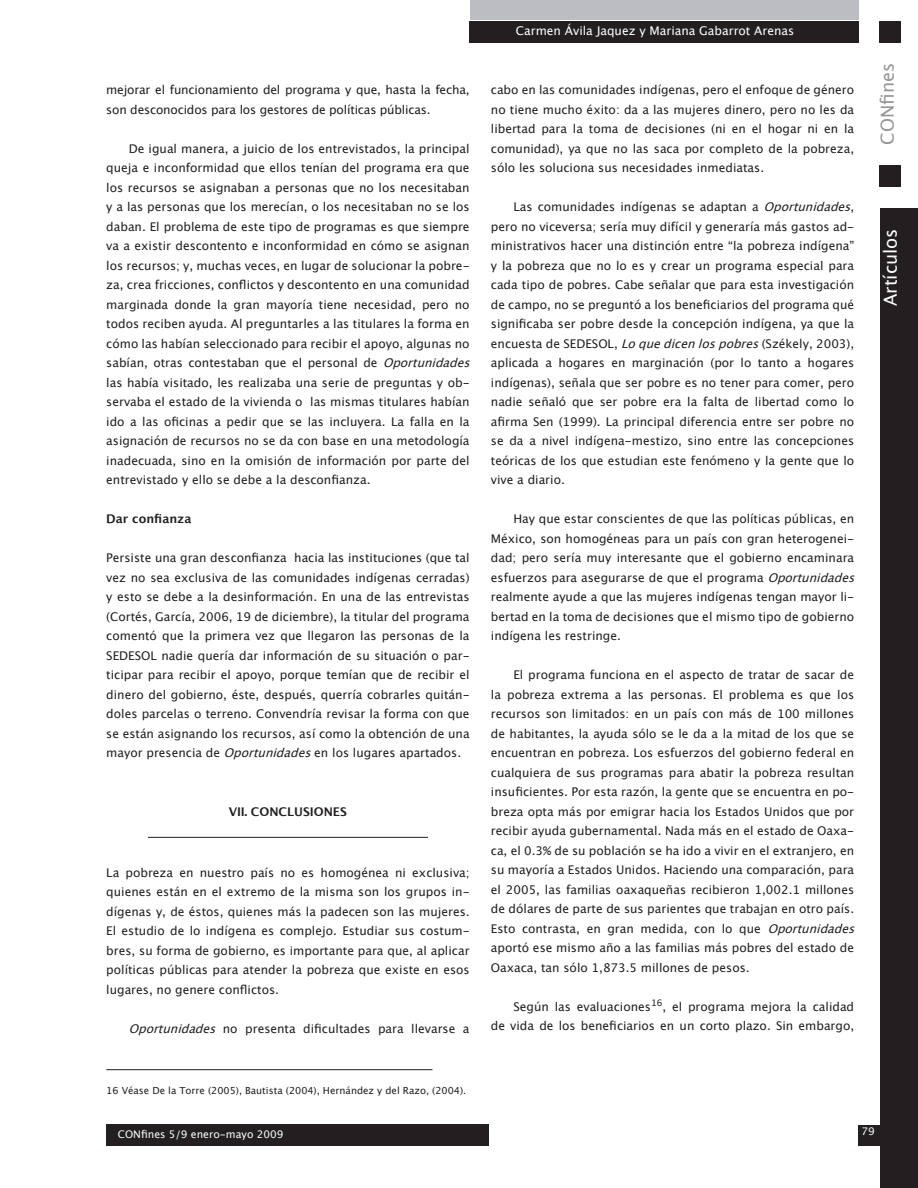
<style>
.page{position:relative;width:918px;height:1188px;background:#fff}
.page>*{position:absolute;margin:0;border:0;box-sizing:border-box;transform-origin:0 0}
.t1{font:18px "Lucida Grande";color:#fff}
.t2{font:18px "Lucida Grande";color:#939598}
.t3{font:12px/19.5px "Lucida Grande";color:#231f20}
.t4{font:12px "Lucida Grande";color:#fff}
.t5{font:700 12px "Lucida Grande";color:#231f20}
.t6{font:10.5px "Lucida Grande";color:#fdfdfd}
.t7{font:9.75px "Lucida Grande";color:#231f20}
.s1{font-style:italic}
</style>
<div class="page">
<div style="left:106px;top:1124px;width:383px;height:21px;background:#231f20"></div>
<div style="left:880px;top:208px;width:38px;height:980px;background:#231f20"></div>
<div style="left:469px;top:21px;width:389px;height:21px;background:#231f20"></div>
<div style="left:470px;top:0;width:388px;height:19px;background:#bcbdc0"></div>
<div style="left:879px;top:21px;width:22px;height:21px;background:#231f20"></div>
<div style="left:879px;top:166px;width:22px;height:21px;background:#231f20"></div>
<div style="left:858px;top:1125px;width:42px;height:20px;background:#231f20"></div>
<hr style="left:148px;top:837px;width:280px;height:1px;background:#231f20">
<hr style="left:106px;top:1069px;width:326px;height:1px;background:#231f20">
<p class="t3" style="left:106px;top:81px;width:365px">mejorar el funcionamiento del programa y que, hasta la fecha, son desconocidos para los gestores de políticas públicas.</p>
<p class="t3" style="left:106px;top:139px;width:371px;text-indent:23px">De igual manera, a juicio de los entrevistados, la principal queja e inconformidad que ellos tenían del programa era que los recursos se asignaban a personas que no los necesitaban y a las personas que los merecían, o los necesitaban no se los daban. El problema de este tipo de programas es que siempre va a existir descontento e inconformidad en cómo se asignan los recursos; y, muchas veces, en lugar de solucionar la pobre&shy;za, crea fricciones, conflictos y descontento en una comunidad marginada donde la gran mayoría tiene necesidad, pero no todos reciben ayuda. Al preguntarles a las titulares la forma en cómo las habían seleccionado para recibir el apoyo, algunas no sabían, otras contestaban que el personal de <span class="s1">Oportunidades </span>las había visitado, les realizaba una serie de preguntas y ob&shy;servaba el estado de la vivienda o las mismas titulares habían ido a las oficinas a pedir que se las incluyera. La falla en la asignación de recursos no se da con base en una metodología inadecuada, sino en la omisión de información por parte del entrevistado y ello se debe a la desconfianza.</p>
<p class="t5" style="left:106px;top:509px;width:87px">Dar confianza</p>
<p class="t3" style="left:106px;top:549px;width:365px;text-align:justify">Persiste una gran desconfianza hacia las instituciones (que tal vez no sea exclusiva de las comunidades indígenas cerradas) y esto se debe a la desinformación. En una de las entrevistas (Cortés, García, 2006, 19 de diciembre), la titular del programa comentó que la primera vez que llegaron las personas de la SEDESOL nadie quería dar información de su situación o par&shy;ticipar para recibir el apoyo, porque temían que de recibir el dinero del gobierno, éste, después, querría cobrarles quitán&shy;doles parcelas o terreno. Convendría revisar la forma con que se están asignando los recursos, así como la obtención de una mayor presencia de <span class="s1">Oportunidades</span>en los lugares apartados.</p>
<p class="t5" style="left:229px;top:802px;width:120px">VII. CONCLUSIONES</p>
<p class="t3" style="left:106px;top:863px;width:365px;text-align:justify">La pobreza en nuestro país no es homogénea ni exclusiva; quienes están en el extremo de la misma son los grupos in&shy;dígenas y, de éstos, quienes más la padecen son las mujeres.<br>El estudio de lo indígena es complejo. Estudiar sus costum&shy;bres, su forma de gobierno, es importante para que, al aplicar políticas públicas para atender la pobreza que existe en esos lugares, no genere conflictos.</p>
<p class="t3" style="left:129px;top:1019px;width:342px"><span class="s1">Oportunidades</span> no presenta dificultades para llevarse a</p>
<p class="t7" style="left:106px;top:1084px;width:361px">16 Véase De la Torre (2005), Bautista (2004), Hernández y del Razo, (2004).</p>
<p class="t6" style="left:118px;top:1129px;width:167px">CONfines 5/9 enero-mayo 2009</p>
<p class="t4" style="left:516px;top:24px;width:280px">Carmen Ávila Jaquez y Mariana Gabarrot Arenas</p>
<p class="t3" style="left:491px;top:81px;width:365px;text-align:justify">cabo en las comunidades indígenas, pero el enfoque de género no tiene mucho éxito: da a las mujeres dinero, pero no les da libertad para la toma de decisiones (ni en el hogar ni en la comunidad), ya que no las saca por completo de la pobreza, sólo les soluciona sus necesidades inmediatas.</p>
<p class="t3" style="left:491px;top:198px;width:367px;text-indent:23px">Las comunidades indígenas se adaptan a <span class="s1">Oportunidades</span>, pero no viceversa; sería muy difícil y generaría más gastos ad&shy;ministrativos hacer una distinción entre “la pobreza indígena” y la pobreza que no lo es y crear un programa especial para cada tipo de pobres. Cabe señalar que para esta investigación de campo, no se preguntó a los beneficiarios del programa qué significaba ser pobre desde la concepción indígena, ya que la encuesta de SEDESOL, <span class="s1">Loquedicenlospobres</span>(Székely, 2003), aplicada a hogares en marginación (por lo tanto a hogares indígenas), señala que ser pobre es no tener para comer, pero nadie señaló que ser pobre era la falta de libertad como lo afirma Sen (1999). La principal diferencia entre ser pobre no se da a nivel indígena-mestizo, sino entre las concepciones teóricas de los que estudian este fenómeno y la gente que lo vive a diario.</p>
<p class="t3" style="left:491px;top:510px;width:371px;text-indent:23px">Hay que estar conscientes de que las políticas públicas, en México, son homogéneas para un país con gran heterogenei&shy;dad; pero sería muy interesante que el gobierno encaminara esfuerzos para asegurarse de que el programa <span class="s1">Oportunidades </span>realmente ayude a que las mujeres indígenas tengan mayor li&shy;bertad en la toma de decisiones que el mismo tipo de gobierno indígena les restringe.</p>
<p class="t3" style="left:491px;top:666px;width:371px;text-indent:23px">El programa funciona en el aspecto de tratar de sacar de la pobreza extrema a las personas. El problema es que los recursos son limitados: en un país con más de 100 millones de habitantes, la ayuda sólo se le da a la mitad de los que se encuentran en pobreza. Los esfuerzos del gobierno federal en cualquiera de sus programas para abatir la pobreza resultan insuficientes. Por esta razón, la gente que se encuentra en po&shy;breza opta más por emigrar hacia los Estados Unidos que por recibir ayuda gubernamental. Nada más en el estado de Oaxa&shy;ca, el 0.3% de su población se ha ido a vivir en el extranjero, en su mayoría a Estados Unidos. Haciendo una comparación, para el 2005, las familias oaxaqueñas recibieron 1,002.1 millones de dólares de parte de sus parientes que trabajan en otro país.<br>Esto contrasta, en gran medida, con lo que <span class="s1">Oportunidades </span>aportó ese mismo año a las familias más pobres del estado de Oaxaca, tan sólo 1,873.5 millones de pesos.</p>
<p class="t3" style="left:491px;top:997px;width:365px;text-align:right">Según las evaluaciones<sup>16</sup>, el programa mejora la calidad<br>de vida de los beneficiarios en un corto plazo. Sin embargo,</p>
<h1 class="t2" style="left:877px;top:145px;width:83px;rotate:-90deg">CONfines</h1>
<h1 class="t1" style="left:880px;top:306px;width:79px;rotate:-90deg">Artículos</h1>
<p class="t6" style="left:862px;top:1126px;width:15px">79</p>
</div>
